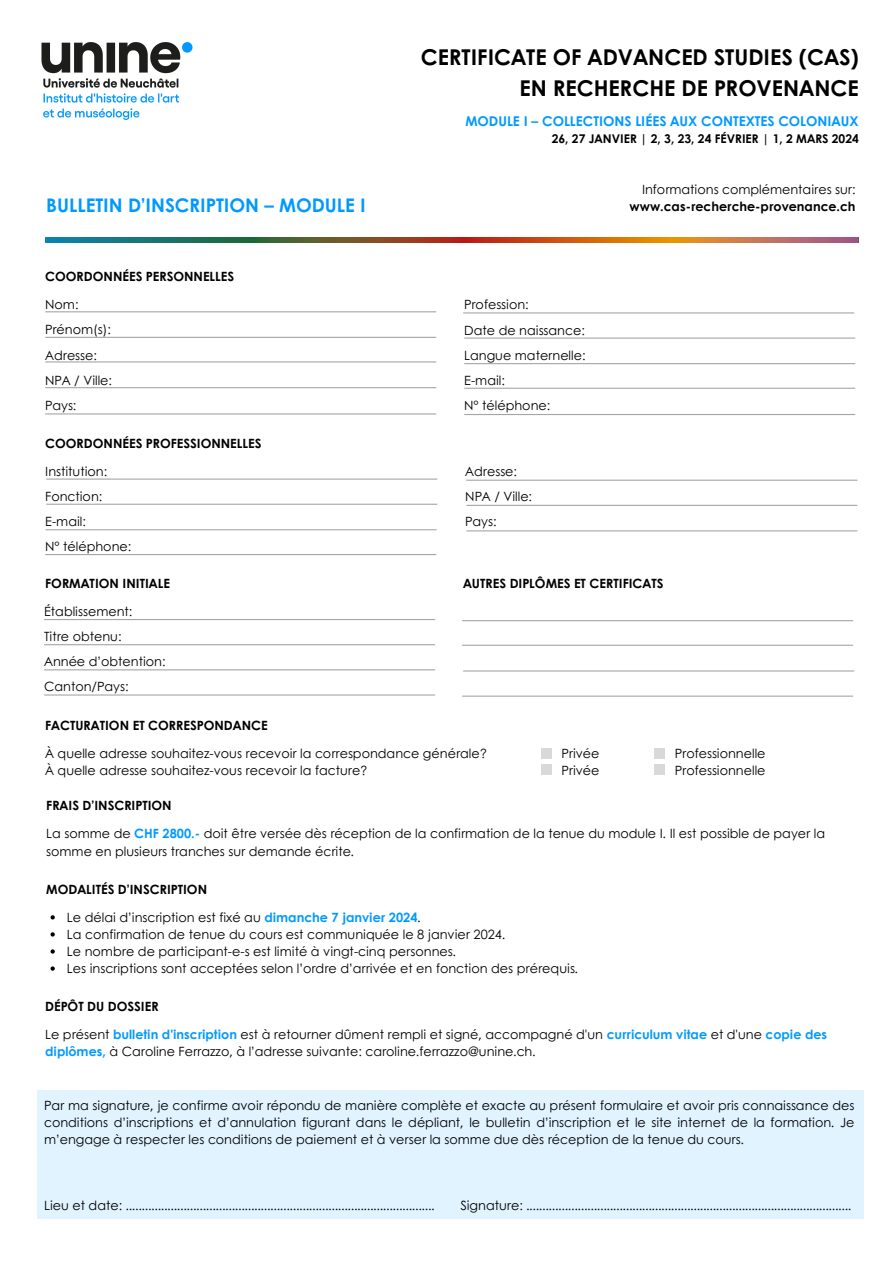
<style>
.page{position:relative;width:894px;height:1264px;background:#fff}
.page>*{position:absolute;margin:0;border:0;box-sizing:border-box;transform-origin:0 0}
.t1{font:700 21.75px "Century Gothic";color:#000}
.t2{font:700 18.75px "Century Gothic";color:#09f}
.t3{font:700 13.5px "Century Gothic";color:#09f}
.t4{font:12.75px/17px "Century Gothic";color:#000}
.t5{font:700 12.75px "Century Gothic";color:#000}
.t6{font:700 12px "Century Gothic";color:#000}
.s1{font-weight:700;color:#09f}
</style>
<div class="page">
<img style="left:41px;top:42px;width:152px;height:78px">
<hr style="left:44px;top:619px;width:391px;height:1px;background:#a6a6a6">
<hr style="left:44px;top:644px;width:391px;height:1px;background:#a6a6a6">
<hr style="left:44px;top:669px;width:391px;height:1px;background:#a6a6a6">
<hr style="left:44px;top:694px;width:391px;height:1px;background:#a6a6a6">
<hr style="left:462px;top:620px;width:390px;height:1px;background:#a6a6a6">
<hr style="left:462px;top:644px;width:390px;height:2px;background:#a6a6a6">
<hr style="left:463px;top:670px;width:390px;height:1px;background:#a6a6a6">
<hr style="left:462px;top:695px;width:390px;height:1px;background:#a6a6a6">
<hr style="left:45px;top:413px;width:391px;height:1px;background:#a6a6a6">
<hr style="left:464px;top:414px;width:391px;height:1px;background:#a6a6a6">
<div style="left:540px;top:748px;width:11px;height:11px;background:#d9d9d9"></div>
<div style="left:540px;top:764px;width:11px;height:11px;background:#d9d9d9"></div>
<div style="left:653px;top:748px;width:11px;height:11px;background:#d9d9d9"></div>
<div style="left:653px;top:764px;width:11px;height:11px;background:#d9d9d9"></div>
<div style="left:37px;top:1090px;width:826px;height:129px;background:#e1f3ff"></div>
<img style="left:45px;top:237px;width:813px;height:6px">
<hr style="left:45px;top:311px;width:391px;height:1px;background:#a6a6a6">
<hr style="left:45px;top:337px;width:391px;height:1px;background:#a6a6a6">
<hr style="left:45px;top:361px;width:391px;height:1px;background:#a6a6a6">
<hr style="left:45px;top:387px;width:391px;height:1px;background:#a6a6a6">
<hr style="left:463px;top:312px;width:390px;height:1px;background:#a6a6a6">
<hr style="left:464px;top:337px;width:391px;height:2px;background:#a6a6a6">
<hr style="left:464px;top:363px;width:391px;height:1px;background:#a6a6a6">
<hr style="left:464px;top:387px;width:391px;height:2px;background:#a6a6a6">
<hr style="left:46px;top:478px;width:391px;height:1px;background:#a6a6a6">
<hr style="left:46px;top:503px;width:391px;height:2px;background:#a6a6a6">
<hr style="left:46px;top:529px;width:390px;height:1px;background:#a6a6a6">
<hr style="left:45px;top:554px;width:391px;height:1px;background:#a6a6a6">
<hr style="left:466px;top:479px;width:391px;height:2px;background:#a6a6a6">
<hr style="left:466px;top:505px;width:391px;height:1px;background:#a6a6a6">
<hr style="left:466px;top:530px;width:391px;height:1px;background:#a6a6a6">
<svg style="left:50px;top:915px;width:5px;height:4px"></svg>
<svg style="left:50px;top:932px;width:5px;height:4px"></svg>
<svg style="left:50px;top:949px;width:5px;height:4px"></svg>
<svg style="left:50px;top:966px;width:5px;height:4px"></svg>
<p class="t1" style="left:421px;top:41px;width:439px">CERTIFICATE OF ADVANCED STUDIES (CAS)</p>
<p class="t1" style="left:519px;top:71px;width:340px">EN RECHERCHE DE PROVENANCE</p>
<p class="t2" style="left:46px;top:191px;width:321px">BULLETIN D’INSCRIPTION – MODULE I</p>
<p class="t5" style="left:45px;top:267px;width:190px">COORDONNÉES PERSONNELLES</p>
<p class="t3" style="left:465px;top:111px;width:395px">MODULE I – COLLECTIONS LIÉES AUX CONTEXTES COLONIAUX</p>
<p class="t6" style="left:551px;top:129px;width:308px">26, 27 JANVIER | 2, 3, 23, 24 FÉVRIER | 1, 2 MARS 2024</p>
<p class="t4" style="left:641px;top:180px;width:215px">Informations complémentaires sur:</p>
<p class="t5" style="left:629px;top:196px;width:227px">www.cas-recherche-provenance.ch</p>
<p class="t4" style="left:464px;top:296px;width:66px">Profession:</p>
<p class="t4" style="left:464px;top:321px;width:122px">Date de naissance:</p>
<p class="t4" style="left:464px;top:346px;width:123px">Langue maternelle:</p>
<p class="t4" style="left:45px;top:296px;width:35px">Nom:</p>
<p class="t4" style="left:45px;top:321px;width:67px">Prénom(s):</p>
<p class="t4" style="left:45px;top:346px;width:53px">Adresse:</p>
<p class="t4" style="left:45px;top:371px;width:68px">NPA / Ville:</p>
<p class="t4" style="left:464px;top:371px;width:42px">E-mail:</p>
<p class="t4" style="left:45px;top:396px;width:33px">Pays:</p>
<p class="t4" style="left:464px;top:397px;width:88px">N° téléphone:</p>
<p class="t5" style="left:45px;top:433px;width:218px">COORDONNÉES PROFESSIONNELLES</p>
<p class="t4" style="left:45px;top:462px;width:64px">Institution:</p>
<p class="t4" style="left:465px;top:462px;width:53px">Adresse:</p>
<p class="t4" style="left:45px;top:487px;width:59px">Fonction:</p>
<p class="t4" style="left:465px;top:487px;width:68px">NPA / Ville:</p>
<p class="t4" style="left:45px;top:512px;width:42px">E-mail:</p>
<p class="t4" style="left:465px;top:512px;width:33px">Pays:</p>
<p class="t4" style="left:45px;top:537px;width:88px">N° téléphone:</p>
<p class="t5" style="left:45px;top:573px;width:126px">FORMATION INITIALE</p>
<p class="t5" style="left:463px;top:573px;width:202px">AUTRES DIPLÔMES ET CERTIFICATS</p>
<p class="t4" style="left:44px;top:602px;width:90px">Établissement:</p>
<p class="t4" style="left:44px;top:627px;width:79px">Titre obtenu:</p>
<p class="t4" style="left:44px;top:652px;width:123px">Année d’obtention:</p>
<p class="t4" style="left:44px;top:677px;width:86px">Canton/Pays:</p>
<p class="t5" style="left:45px;top:715px;width:224px">FACTURATION ET CORRESPONDANCE</p>
<p class="t4" style="left:45px;top:744px;width:443px">À quelle adresse souhaitez-vous recevoir la correspondance générale?</p>
<p class="t4" style="left:45px;top:761px;width:324px">À quelle adresse souhaitez-vous recevoir la facture?</p>
<p class="t4" style="left:561px;top:744px;width:39px">Privée</p>
<p class="t4" style="left:561px;top:761px;width:39px">Privée</p>
<p class="t4" style="left:674px;top:744px;width:92px">Professionnelle</p>
<p class="t4" style="left:674px;top:761px;width:92px">Professionnelle</p>
<p class="t5" style="left:46px;top:796px;width:127px">FRAIS D’INSCRIPTION</p>
<p class="t4" style="left:46px;top:824px;width:780px">La somme de <span class="s1">CHF 2800.-</span> doit être versée dès réception de la confirmation de la tenue du module I. Il est possible de payer la somme en plusieurs tranches sur demande écrite.</p>
<p class="t5" style="left:46px;top:879px;width:162px">MODALITÉS D’INSCRIPTION</p>
<p class="t4" style="left:67px;top:908px;width:355px">Le délai d’inscription est fixé au <span class="s1">dimanche 7 janvier 2024</span>.</p>
<p class="t4" style="left:67px;top:925px;width:439px">La confirmation de tenue du cours est communiquée le 8 janvier 2024.</p>
<p class="t4" style="left:67px;top:942px;width:390px">Le nombre de participant-e-s est limité à vingt-cinq personnes.</p>
<p class="t4" style="left:67px;top:959px;width:512px">Les inscriptions sont acceptées selon l’ordre d’arrivée et en fonction des prérequis.</p>
<p class="t5" style="left:45px;top:996px;width:115px">DÉPÔT DU DOSSIER</p>
<p class="t4" style="left:45px;top:1025px;width:783px">Le présent <span class="s1">bulletin d'inscription</span> est à retourner dûment rempli et signé, accompagné d'un <span class="s1">curriculum vitae</span> et d'une <span class="s1">copie des diplômes,</span> à Caroline Ferrazzo, à l’adresse suivante: caroline.ferrazzo@unine.ch.</p>
<p class="t4" style="left:44px;top:1096px;width:811px;text-align:justify">Par ma signature, je confirme avoir répondu de manière complète et exacte au présent formulaire et avoir pris connaissance des conditions d’inscriptions et d’annulation figurant dans le dépliant, le bulletin d’inscription et le site internet de la formation. Je m’engage à respecter les conditions de paiement et à verser la somme due dès réception de la tenue du cours.</p>
<p class="t4" style="left:44px;top:1196px;width:392px">Lieu et date: ................................................................................................</p>
<p class="t4" style="left:460px;top:1196px;width:392px">Signature: .....................................................................................................</p>
</div>
